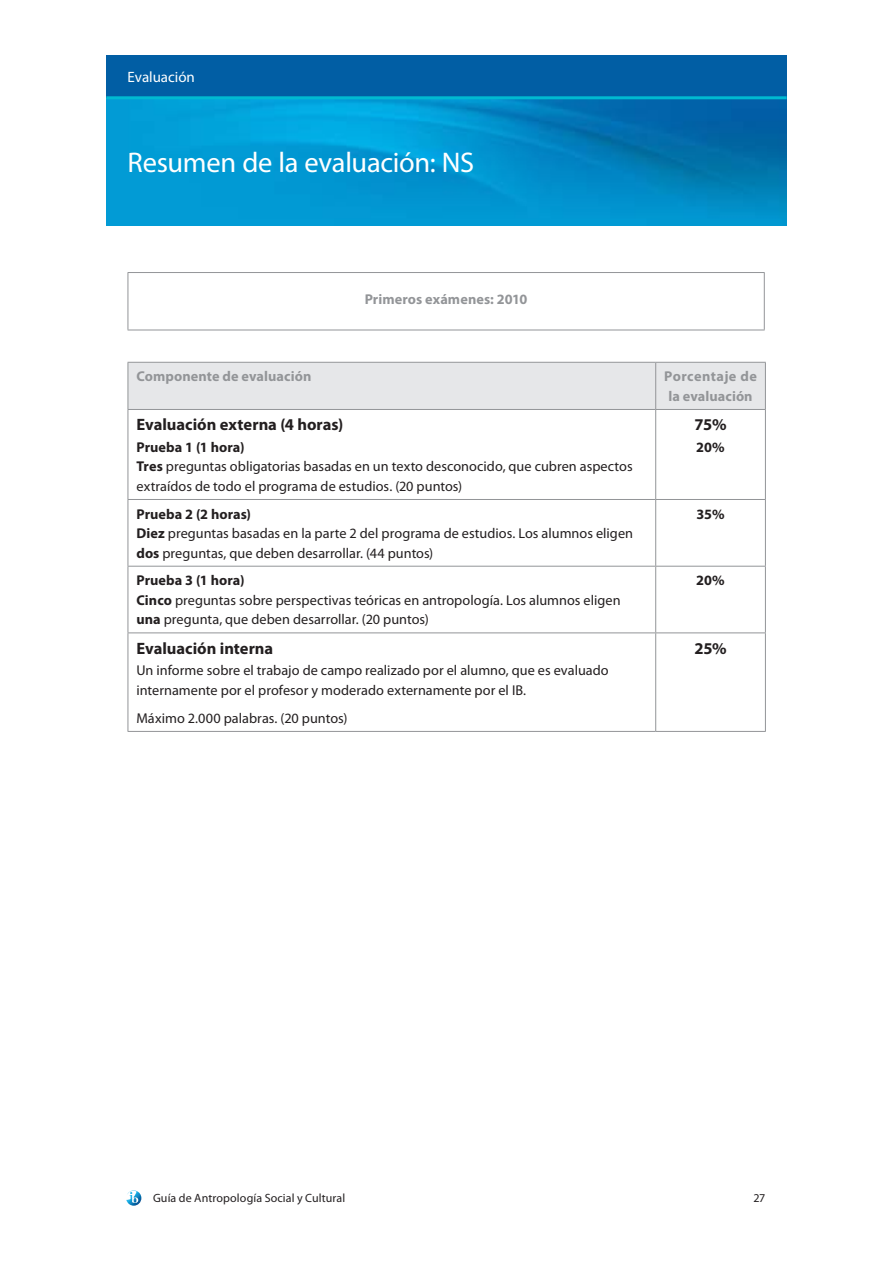
<style>
.page{position:relative;width:893px;height:1263px;background:#fff}
.page>*{position:absolute;margin:0;border:0;box-sizing:border-box;transform-origin:0 0}
.t1{font:28.5px "Myriad Pro";letter-spacing:-.01em;color:#fff}
.t2{font:700 16.5px "Myriad Pro";color:#231f20}
.t3{font:15px "Myriad Pro";color:#fff}
.t4{font:14.25px/19.5px "Myriad Pro";letter-spacing:.005em;color:#231f20}
.t5{font:700 14.25px/19.5px "Myriad Pro";letter-spacing:.005em;color:#939598}
.t6{font:700 14.25px "Myriad Pro";color:#231f20}
.t7{font:12px "Myriad Pro";letter-spacing:.005em;color:#231f20}
.s1{font-weight:700}
</style>
<div class="page">
<svg style="left:126px;top:1190px;width:15px;height:16px"></svg>
<img style="left:106px;top:99px;width:681px;height:126px">
<div style="left:106px;top:55px;width:681px;height:43px;background:#015ea4"></div>
<hr style="left:106px;top:96px;width:681px;height:3px;background:#00bad1">
<hr style="left:128px;top:272px;width:637px;height:1px;background:#939598">
<hr style="left:128px;top:273px;width:1px;height:57px;background:#939598">
<hr style="left:764px;top:273px;width:1px;height:57px;background:#939598">
<hr style="left:128px;top:330px;width:637px;height:1px;background:#939598">
<div style="left:129px;top:363px;width:636px;height:46px;background:#e6e7e9"></div>
<hr style="left:128px;top:362px;width:528px;height:1px;background:#939598">
<hr style="left:128px;top:363px;width:1px;height:46px;background:#939598">
<hr style="left:656px;top:362px;width:110px;height:1px;background:#939598">
<hr style="left:655px;top:363px;width:1px;height:46px;background:#939598">
<hr style="left:765px;top:363px;width:1px;height:46px;background:#939598">
<hr style="left:128px;top:409px;width:528px;height:1px;background:#939598">
<hr style="left:128px;top:410px;width:1px;height:89px;background:#939598">
<hr style="left:656px;top:409px;width:110px;height:1px;background:#939598">
<hr style="left:655px;top:410px;width:1px;height:89px;background:#939598">
<hr style="left:765px;top:410px;width:1px;height:89px;background:#939598">
<hr style="left:128px;top:499px;width:528px;height:1px;background:#939598">
<hr style="left:128px;top:500px;width:1px;height:66px;background:#939598">
<hr style="left:656px;top:499px;width:110px;height:1px;background:#939598">
<hr style="left:655px;top:500px;width:1px;height:66px;background:#939598">
<hr style="left:765px;top:500px;width:1px;height:66px;background:#939598">
<hr style="left:128px;top:566px;width:528px;height:1px;background:#939598">
<hr style="left:128px;top:566px;width:1px;height:66px;background:#939598">
<hr style="left:656px;top:566px;width:110px;height:1px;background:#939598">
<hr style="left:655px;top:566px;width:1px;height:66px;background:#939598">
<hr style="left:765px;top:566px;width:1px;height:66px;background:#939598">
<hr style="left:128px;top:632px;width:528px;height:1px;background:#939598">
<hr style="left:128px;top:633px;width:1px;height:98px;background:#939598">
<hr style="left:656px;top:632px;width:110px;height:1px;background:#939598">
<hr style="left:655px;top:633px;width:1px;height:98px;background:#939598">
<hr style="left:765px;top:633px;width:1px;height:98px;background:#939598">
<hr style="left:128px;top:731px;width:528px;height:1px;background:#939598">
<hr style="left:656px;top:731px;width:110px;height:1px;background:#939598">
<p class="t3" style="left:128px;top:67px;width:69px">Evaluación</p>
<h1 class="t1" style="left:128px;top:145px;width:348px">Resumen de la evaluación: NS</h1>
<p class="t5" style="left:365px;top:289px;width:164px">Primeros exámenes: 2010</p>
<p class="t5" style="left:136px;top:366px;width:176px">Componente de evaluación</p>
<p class="t5" style="left:664px;top:366px;width:94px">Porcentaje de la evaluación</p>
<p class="t2" style="left:136px;top:414px;width:208px">Evaluación externa (4 horas)</p>
<p class="t4" style="left:136px;top:437px;width:498px"><span class="s1">Prueba 1 (1 hora)<br>Tres</span> preguntas obligatorias basadas en un texto desconocido, que cubren aspectos extraídos de todo el programa de estudios. (20 puntos)</p>
<p class="t2" style="left:695px;top:414px;width:33px">75%</p>
<p class="t6" style="left:696px;top:438px;width:30px">20%</p>
<p class="t4" style="left:136px;top:504px;width:498px"><span class="s1">Prueba 2 (2 horas)<br>Diez</span> preguntas basadas en la parte 2 del programa de estudios. Los alumnos eligen <span class="s1">dos</span> preguntas, que deben desarrollar. (44 puntos)</p>
<p class="t6" style="left:697px;top:505px;width:30px">35%</p>
<p class="t4" style="left:136px;top:571px;width:486px"><span class="s1">Prueba 3 (1 hora)<br>Cinco</span> preguntas sobre perspectivas teóricas en antropología. Los alumnos eligen <span class="s1">una</span> pregunta, que deben desarrollar. (20 puntos)</p>
<p class="t6" style="left:696px;top:571px;width:30px">20%</p>
<p class="t2" style="left:136px;top:637px;width:138px">Evaluación interna</p>
<p class="t4" style="left:136px;top:661px;width:474px">Un informe sobre el trabajo de campo realizado por el alumno, que es evaluado internamente por el profesor y moderado externamente por el IB.</p>
<p class="t4" style="left:136px;top:708px;width:212px">Máximo 2.000 palabras. (20 puntos)</p>
<p class="t2" style="left:694px;top:637px;width:34px">25%</p>
<p class="t7" style="left:153px;top:1190px;width:194px">Guía de Antropología Social y Cultural</p>
<p class="t7" style="left:753px;top:1190px;width:14px">27</p>
</div>
